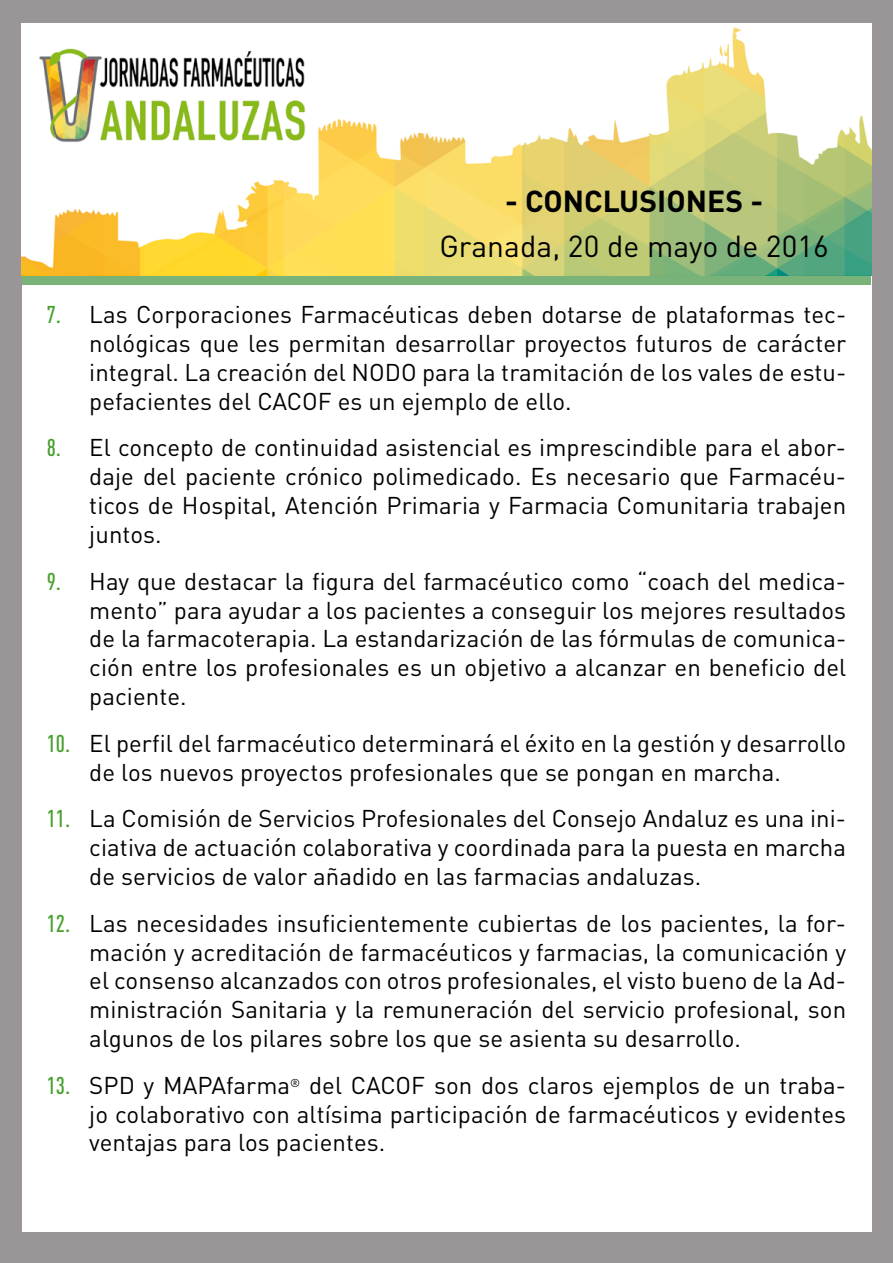
<style>
.page{position:relative;width:893px;height:1263px;background:#9a9596}
.page>*{position:absolute;margin:0;border:0;box-sizing:border-box;transform-origin:0 0}
.t1{font:30px "DIN Pro";letter-spacing:.005em;color:#000}
.t2{font:700 30px "DIN Pro";letter-spacing:.005em;color:#000}
.t3{font:24px/28.8px "DIN Pro";letter-spacing:.005em;color:#000;text-align:justify}
.s1{font-weight:500;font-stretch:condensed;color:#44a12b}
</style>
<div class="page">
<div style="left:22px;top:30px;width:849px;height:1201px;background:#fff"></div>
<img style="left:22px;top:23px;width:849px;height:253px">
<div style="left:23px;top:276px;width:848px;height:8px;background:#79b379"></div>
<p class="t2" style="left:505px;top:176px;width:260px">- CONCLUSIONES -</p>
<p class="t1" style="left:439px;top:223px;width:391px">Granada, 20 de mayo de 2016</p>
<p class="t3" style="left:89px;top:298px;width:758px;text-indent:-43px"><span class="s1">7.</span> Las Corporaciones Farmacéuticas deben dotarse de plataformas tec&shy;nológicas que les permitan desarrollar proyectos futuros de carácter integral. La creación del NODO para la tramitación de los vales de estu&shy;pefacientes del CACOF es un ejemplo de ello.</p>
<p class="t3" style="left:89px;top:431px;width:758px;text-indent:-43px"><span class="s1">8.</span> El concepto de continuidad asistencial es imprescindible para el abor&shy;daje del paciente crónico polimedicado. Es necesario que Farmacéu&shy;ticos de Hospital, Atención Primaria y Farmacia Comunitaria trabajen juntos.</p>
<p class="t3" style="left:89px;top:564px;width:758px;text-indent:-43px"><span class="s1">9.</span> Hay que destacar la figura del farmacéutico como “coach del medica&shy;mento” para ayudar a los pacientes a conseguir los mejores resultados de la farmacoterapia. La estandarización de las fórmulas de comunica&shy;ción entre los profesionales es un objetivo a alcanzar en beneficio del paciente.</p>
<p class="t3" style="left:89px;top:726px;width:758px;text-indent:-43px"><span class="s1">10.</span> El perfil del farmacéutico determinará el éxito en la gestión y desarrollo de los nuevos proyectos profesionales que se pongan en marcha.</p>
<p class="t3" style="left:89px;top:802px;width:758px;text-indent:-43px"><span class="s1">11.</span> La Comisión de Servicios Profesionales del Consejo Andaluz es una ini&shy;ciativa de actuación colaborativa y coordinada para la puesta en marcha de servicios de valor añadido en las farmacias andaluzas.</p>
<p class="t3" style="left:89px;top:906px;width:758px;text-indent:-43px"><span class="s1">12.</span> Las necesidades insuficientemente cubiertas de los pacientes, la for&shy;mación y acreditación de farmacéuticos y farmacias, la comunicación y el consenso alcanzados con otros profesionales, el visto bueno de la Ad&shy;ministración Sanitaria y la remuneración del servicio profesional, son algunos de los pilares sobre los que se asienta su desarrollo.</p>
<p class="t3" style="left:89px;top:1068px;width:758px;text-indent:-43px"><span class="s1">13.</span> SPD y MAPAfarma<sup>®</sup> del CACOF son dos claros ejemplos de un traba&shy;jo colaborativo con altísima participación de farmacéuticos y evidentes ventajas para los pacientes.</p>
</div>
